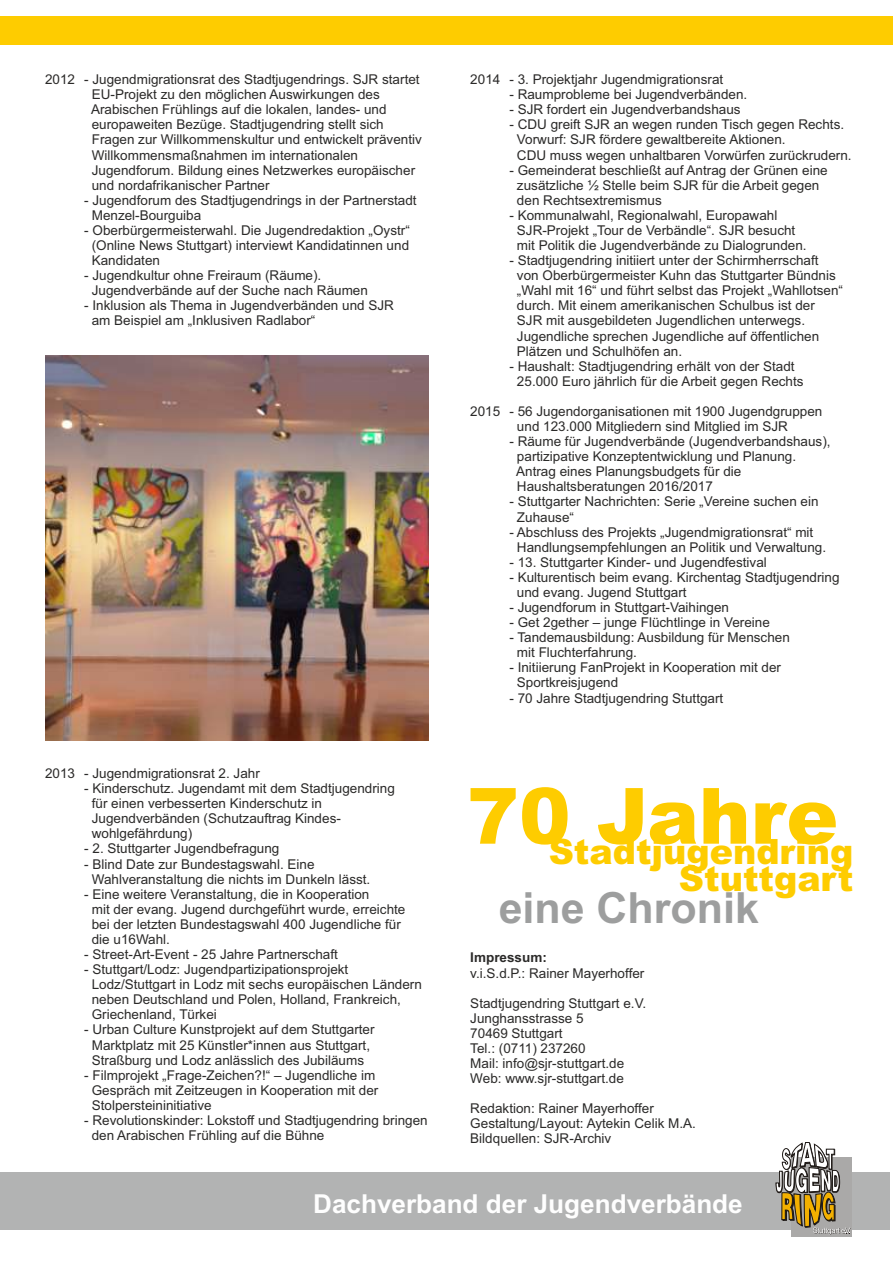
<style>
.page{position:relative;width:893px;height:1263px;background:#fff}
.page>*{position:absolute;margin:0;border:0;box-sizing:border-box;transform-origin:0 0}
.t1{font:900 77.7px "Arial";color:#fecc00}
.t2{font:700 42.9px "Arial";color:#9d9e9e}
.t3{font:900 34.95px/27.2px "Arial";color:#fecc00;text-align:right}
.t4{font:700 26.1px "Arial";color:#fefefe}
.t5{font:13.5px/15.1px "Arial";color:#2b2a29}
.t6{font:700 13.5px "Arial";color:#2b2a29}
</style>
<div class="page">
<div style="left:1px;top:1172px;width:889px;height:57px;background:#b2b3b3"></div>
<div style="left:792px;top:1157px;width:60px;height:80px;background:#aaa9a8"></div>
<svg style="left:776px;top:1142px;width:74px;height:93px"></svg>
<svg style="left:804px;top:44px;width:89px;height:1183px"></svg>
<div style="left:1px;top:16px;width:892px;height:28px;background:#fecc00"></div>
<img style="left:46px;top:356px;width:382px;height:384px">
<p class="t5" style="left:91px;top:73px;width:332px;text-indent:-46px">2012 - Jugendmigrationsrat des Stadtjugendrings. SJR startet EU-Projekt zu den möglichen Auswirkungen des Arabischen Frühlings auf die lokalen, landes- und europaweiten Bezüge. Stadtjugendring stellt sich Fragen zur Willkommenskultur und entwickelt präventiv Willkommensmaßnahmen im internationalen Jugendforum. Bildung eines Netzwerkes europäischer und nordafrikanischer Partner</p>
<p class="t5" style="left:92px;top:194px;width:326px;text-indent:-8px">- Jugendforum des Stadtjugendrings in der Partnerstadt<br>Menzel-Bourguiba</p>
<p class="t5" style="left:92px;top:224px;width:320px;text-align:justify;text-indent:-8px">- Oberbürgermeisterwahl. Die Jugendredaktion „Oystr“ (Online News Stuttgart) interviewt Kandidatinnen und Kandidaten</p>
<p class="t5" style="left:92px;top:269px;width:278px;text-indent:-8px">- Jugendkultur ohne Freiraum (Räume).<br>Jugendverbände auf der Suche nach Räumen</p>
<p class="t5" style="left:92px;top:299px;width:304px;text-indent:-8px">- Inklusion als Thema in Jugendverbänden und SJR am Beispiel am „Inklusiven Radlabor“</p>
<p class="t5" style="left:45px;top:767px;width:216px">2013 - Jugendmigrationsrat 2. Jahr</p>
<p class="t5" style="left:92px;top:782px;width:305px;text-indent:-8px">- Kinderschutz. Jugendamt mit dem Stadtjugendring für einen verbesserten Kinderschutz in Jugendverbänden (Schutzauftrag Kindes&shy;wohlgefährdung)</p>
<p class="t5" style="left:84px;top:842px;width:197px">- 2. Stuttgarter Jugendbefragung</p>
<p class="t5" style="left:92px;top:857px;width:280px;text-indent:-8px">- Blind Date zur Bundestagswahl. Eine<br>Wahlveranstaltung die nichts im Dunkeln lässt.</p>
<p class="t5" style="left:92px;top:887px;width:315px;text-indent:-8px">- Eine weitere Veranstaltung, die in Kooperation<br>mit der evang. Jugend durchgeführt wurde, erreichte bei der letzten Bundestagswahl 400 Jugendliche für die u16Wahl.</p>
<p class="t5" style="left:84px;top:948px;width:255px">- Street-Art-Event - 25 Jahre Partnerschaft</p>
<p class="t5" style="left:92px;top:963px;width:332px;text-indent:-8px">- Stuttgart/Lodz: Jugendpartizipationsprojekt Lodz/Stuttgart in Lodz mit sechs europäischen Ländern neben Deutschland und Polen, Holland, Frankreich, Griechenland, Türkei</p>
<p class="t5" style="left:84px;top:1023px;width:292px;text-align:center">- Urban Culture Kunstprojekt auf dem Stuttgarter<br>Marktplatz mit 25 Künstler*innen aus Stuttgart,<br>Straßburg und Lodz anlässlich des Jubiläums</p>
<p class="t5" style="left:92px;top:1068px;width:288px;text-indent:-8px">- Filmprojekt „Frage-Zeichen?!“ – Jugendliche im<br>Gespräch mit Zeitzeugen in Kooperation mit der<br>Stolpersteininitiative</p>
<p class="t5" style="left:92px;top:1114px;width:337px;text-indent:-8px">- Revolutionskinder: Lokstoff und Stadtjugendring bringen den Arabischen Frühling auf die Bühne</p>
<p class="t5" style="left:470px;top:73px;width:254px">2014 - 3. Projektjahr Jugendmigrationsrat</p>
<p class="t5" style="left:509px;top:88px;width:239px">- Raumprobleme bei Jugendverbänden.</p>
<p class="t5" style="left:509px;top:103px;width:233px">- SJR fordert ein Jugendverbandshaus</p>
<p class="t5" style="left:517px;top:118px;width:336px;text-indent:-8px">- CDU greift SJR an wegen runden Tisch gegen Rechts.<br>Vorwurf: SJR fördere gewaltbereite Aktionen.<br>CDU muss wegen unhaltbaren Vorwürfen zurückrudern.</p>
<p class="t5" style="left:517px;top:164px;width:312px;text-indent:-8px">- Gemeinderat beschließt auf Antrag der Grünen eine zusätzliche ½ Stelle beim SJR für die Arbeit gegen den Rechtsextremismus</p>
<p class="t5" style="left:517px;top:209px;width:291px;text-indent:-8px">- Kommunalwahl, Regionalwahl, Europawahl<br>SJR-Projekt „Tour de Verbändle“. SJR besucht mit Politik die Jugendverbände zu Dialogrunden.</p>
<p class="t5" style="left:517px;top:254px;width:328px;text-indent:-8px">- Stadtjugendring initiiert unter der Schirmherrschaft von Oberbürgermeister Kuhn das Stuttgarter Bündnis „Wahl mit 16“ und führt selbst das Projekt „Wahllotsen“ durch. Mit einem amerikanischen Schulbus ist der SJR mit ausgebildeten Jugendlichen unterwegs.<br>Jugendliche sprechen Jugendliche auf öffentlichen Plätzen und Schulhöfen an.</p>
<p class="t5" style="left:517px;top:360px;width:288px;text-indent:-8px">- Haushalt: Stadtjugendring erhält von der Stadt<br>25.000 Euro jährlich für die Arbeit gegen Rechts</p>
<p class="t5" style="left:517px;top:405px;width:307px;text-indent:-47px">2015 - 56 Jugendorganisationen mit 1900 Jugendgruppen und 123.000 Mitgliedern sind Mitglied im SJR</p>
<p class="t5" style="left:516px;top:435px;width:316px;text-indent:-7px">- Räume für Jugendverbände (Jugendverbandshaus), partizipative Konzeptentwicklung und Planung.<br>Antrag eines Planungsbudgets für die Haushaltsberatungen 2016/2017</p>
<p class="t5" style="left:517px;top:495px;width:303px;text-indent:-8px">- Stuttgarter Nachrichten: Serie „Vereine suchen ein<br>Zuhause“</p>
<p class="t5" style="left:517px;top:526px;width:311px;text-indent:-8px">- Abschluss des Projekts „Jugendmigrationsrat“ mit<br>Handlungsempfehlungen an Politik und Verwaltung.</p>
<p class="t5" style="left:509px;top:556px;width:259px">- 13. Stuttgarter Kinder- und Jugendfestival</p>
<p class="t5" style="left:517px;top:571px;width:324px;text-indent:-8px">- Kulturentisch beim evang. Kirchentag Stadtjugendring und evang. Jugend Stuttgart</p>
<p class="t5" style="left:509px;top:601px;width:221px">- Jugendforum in Stuttgart-Vaihingen</p>
<p class="t5" style="left:509px;top:616px;width:262px">- Get 2gether – junge Flüchtlinge in Vereine</p>
<p class="t5" style="left:517px;top:631px;width:274px;text-indent:-8px">- Tandemausbildung: Ausbildung für Menschen mit Fluchterfahrung.</p>
<p class="t5" style="left:517px;top:661px;width:266px;text-indent:-8px">- Initiierung FanProjekt in Kooperation mit der<br>Sportkreisjugend</p>
<p class="t5" style="left:509px;top:691px;width:215px">- 70 Jahre Stadtjugendring Stuttgart</p>
<h1 class="t1" style="left:467px;top:788px;width:372px">70 Jahre</h1>
<h3 class="t3" style="left:549px;top:842px;width:306px">Stadtjugendring<br>Stuttgart</h3>
<h2 class="t2" style="left:499px;top:892px;width:262px">eine Chronik</h2>
<p class="t6" style="left:470px;top:953px;width:78px">Impressum:</p>
<p class="t5" style="left:470px;top:966px;width:176px">v.i.S.d.P.: Rainer Mayerhoffer</p>
<p class="t5" style="left:470px;top:997px;width:177px">Stadtjugendring Stuttgart e.V.<br>Junghansstrasse 5<br>70469 Stuttgart<br>Tel.: (0711) 237260<br>Mail: info@sjr-stuttgart.de<br>Web: www.sjr-stuttgart.de</p>
<p class="t5" style="left:470px;top:1102px;width:227px">Redaktion: Rainer Mayerhoffer<br>Gestaltung/Layout: Aytekin Celik M.A.<br>Bildquellen: SJR-Archiv</p>
<h3 class="t4" style="left:313px;top:1194px;width:431px">Dachverband der Jugendverbände</h3>
</div>
